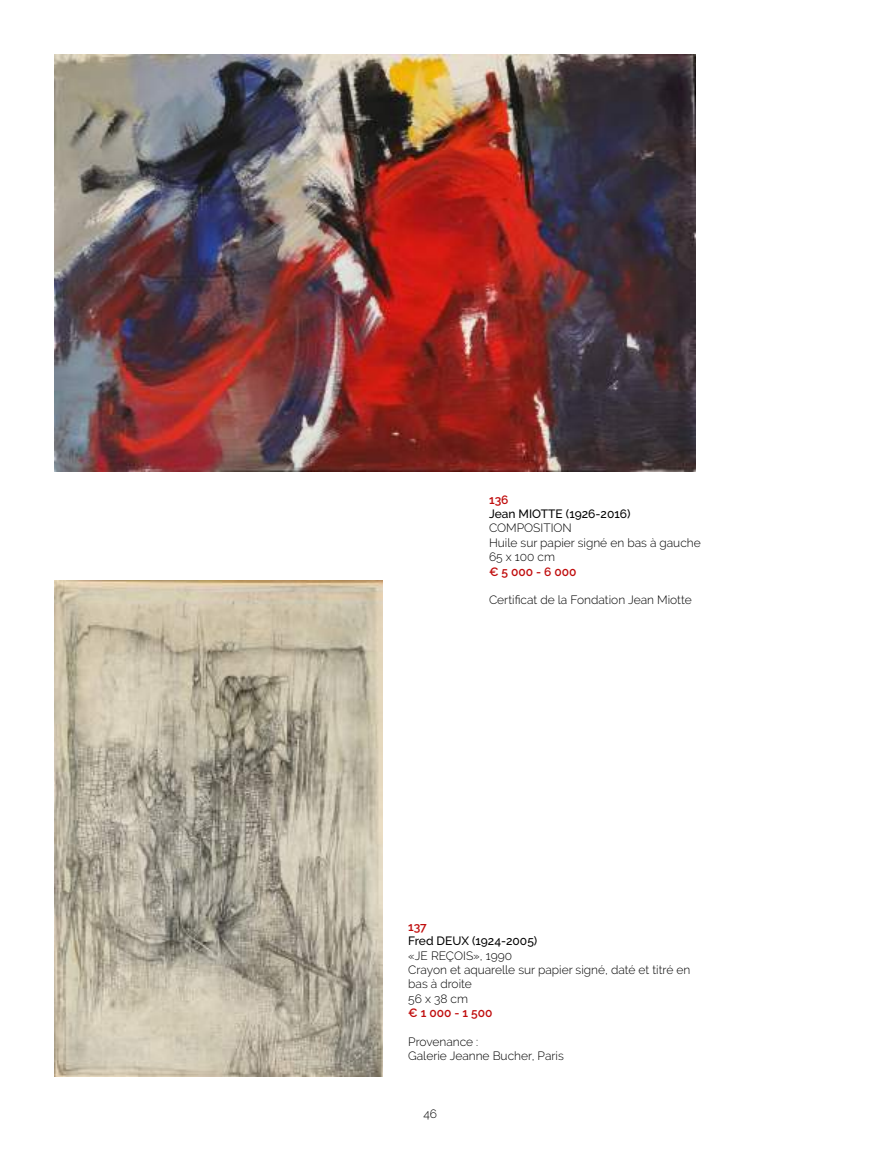
<style>
.page{position:relative;width:893px;height:1149px;background:#fff}
.page>*{position:absolute;margin:0;border:0;box-sizing:border-box;transform-origin:0 0}
.t1{font:300 12px/14.4px "Raleway";color:#000}
.t2{font:500 12px "Raleway";color:#000}
.t3{font:600 12px "Raleway";color:#c00d0d}
</style>
<div class="page">
<img style="left:54px;top:54px;width:642px;height:417px">
<img style="left:54px;top:580px;width:329px;height:496px">
<p class="t3" style="left:489px;top:492px;width:21px">136</p>
<p class="t2" style="left:489px;top:506px;width:143px">Jean MIOTTE (1926-2016)</p>
<p class="t1" style="left:489px;top:520px;width:213px">COMPOSITION<br>Huile sur papier signé en bas à gauche<br>65 x 100 cm</p>
<p class="t3" style="left:489px;top:564px;width:89px">€ 5 000 - 6 000</p>
<p class="t1" style="left:489px;top:592px;width:204px">Certificat de la Fondation Jean Miotte</p>
<p class="t3" style="left:408px;top:919px;width:20px">137</p>
<p class="t2" style="left:408px;top:933px;width:131px">Fred DEUX (1924-2005)</p>
<p class="t1" style="left:408px;top:947px;width:284px">«JE REÇOIS», 1990<br>Crayon et aquarelle sur papier signé, daté et titré en bas à droite<br>56 x 38 cm</p>
<p class="t3" style="left:408px;top:1005px;width:86px">€ 1 000 - 1 500</p>
<p class="t1" style="left:408px;top:1034px;width:157px">Provenance :<br>Galerie Jeanne Bucher, Paris</p>
<p class="t1" style="left:423px;top:1106px;width:15px">46</p>
</div>
